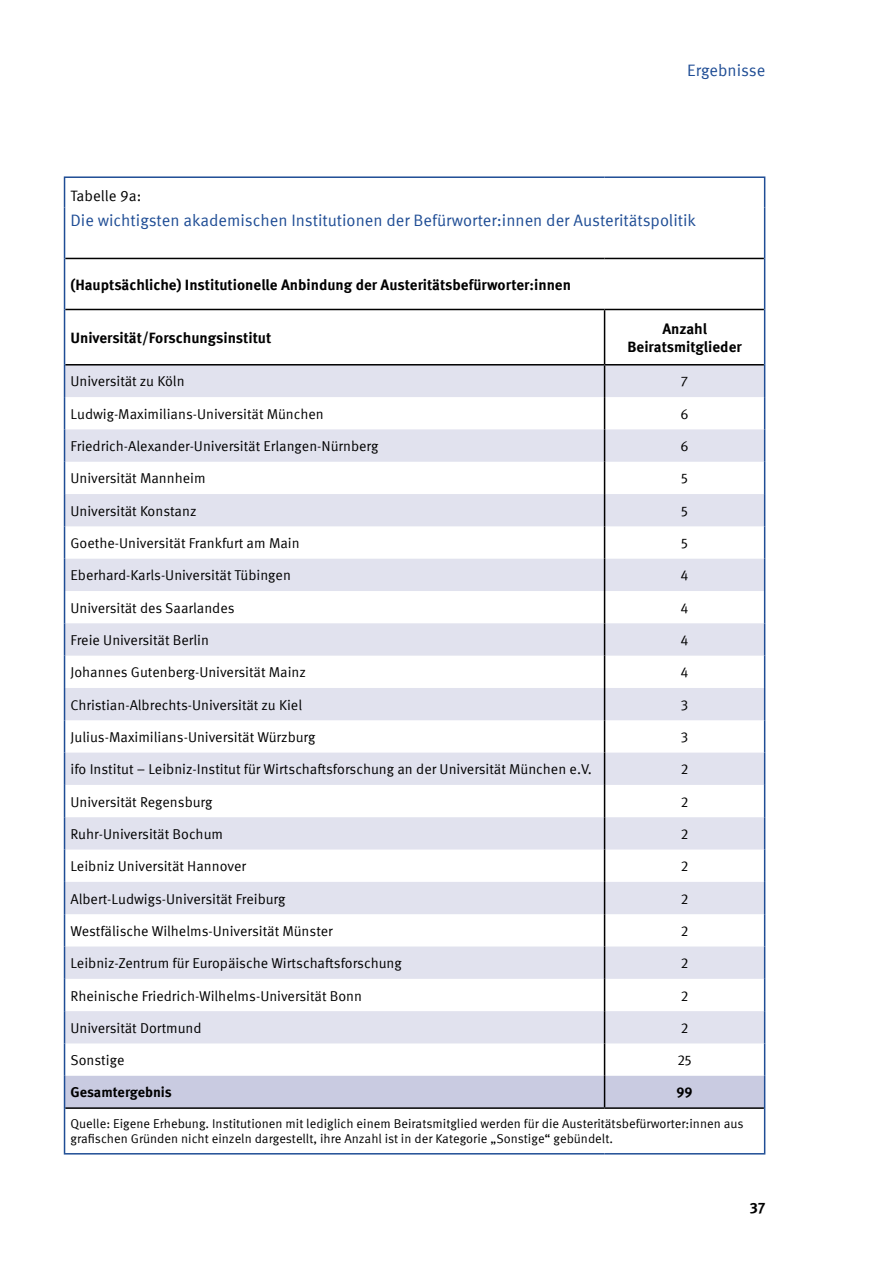
<style>
.page{position:relative;width:893px;height:1263px;background:#fff}
.page>*{position:absolute;margin:0;border:0;box-sizing:border-box;transform-origin:0 0}
.t1{font:16.5px "Meta IGM";color:#1f4d95}
.t2{font:700 15px/18px "Meta IGM";color:#000;text-align:center}
.t3{font:15px "Meta IGM";color:#000}
.t4{font:14.25px "Meta IGM";color:#000}
.t5{font:700 14.25px "Meta IGM";color:#000}
.t6{font:12.75px/15.3px "Meta IGM";color:#000}
</style>
<div class="page">
<svg style="left:65px;top:365px;width:699px;height:678px;fill:#e1e2ee"></svg>
<div style="left:65px;top:1076px;width:699px;height:31px;background:#c9cbe1"></div>
<hr style="left:65px;top:258px;width:540px;height:1px;background:#000">
<hr style="left:605px;top:258px;width:159px;height:1px;background:#000">
<hr style="left:65px;top:309px;width:540px;height:1px;background:#000">
<hr style="left:65px;top:364px;width:540px;height:1px;background:#000">
<hr style="left:605px;top:364px;width:159px;height:1px;background:#000">
<hr style="left:65px;top:1107px;width:540px;height:2px;background:#000">
<hr style="left:605px;top:309px;width:159px;height:1px;background:#000">
<hr style="left:604px;top:310px;width:1px;height:54px;background:#000">
<hr style="left:604px;top:365px;width:1px;height:32px;background:#000">
<hr style="left:604px;top:397px;width:1px;height:32px;background:#000">
<hr style="left:604px;top:429px;width:1px;height:33px;background:#000">
<hr style="left:604px;top:462px;width:1px;height:32px;background:#000">
<hr style="left:604px;top:494px;width:1px;height:32px;background:#000">
<hr style="left:604px;top:526px;width:1px;height:33px;background:#000">
<hr style="left:604px;top:559px;width:1px;height:32px;background:#000">
<hr style="left:604px;top:591px;width:1px;height:32px;background:#000">
<hr style="left:604px;top:623px;width:1px;height:33px;background:#000">
<hr style="left:604px;top:656px;width:1px;height:32px;background:#000">
<hr style="left:604px;top:688px;width:1px;height:32px;background:#000">
<hr style="left:604px;top:720px;width:1px;height:33px;background:#000">
<hr style="left:604px;top:753px;width:1px;height:32px;background:#000">
<hr style="left:604px;top:785px;width:1px;height:32px;background:#000">
<hr style="left:604px;top:817px;width:1px;height:32px;background:#000">
<hr style="left:604px;top:849px;width:1px;height:33px;background:#000">
<hr style="left:604px;top:882px;width:1px;height:32px;background:#000">
<hr style="left:604px;top:914px;width:1px;height:32px;background:#000">
<hr style="left:604px;top:946px;width:1px;height:33px;background:#000">
<hr style="left:604px;top:979px;width:1px;height:32px;background:#000">
<hr style="left:604px;top:1011px;width:1px;height:32px;background:#000">
<hr style="left:604px;top:1043px;width:1px;height:33px;background:#000">
<hr style="left:604px;top:1076px;width:1px;height:31px;background:#000">
<hr style="left:605px;top:1107px;width:159px;height:2px;background:#000">
<hr style="left:64px;top:176px;width:541px;height:2px;background:#1f4d95">
<svg style="left:64px;top:178px;width:1px;height:29px"></svg>
<hr style="left:605px;top:176px;width:160px;height:2px;background:#1f4d95">
<svg style="left:764px;top:178px;width:1px;height:29px"></svg>
<hr style="left:64px;top:207px;width:1px;height:51px;background:#1f4d95">
<hr style="left:764px;top:207px;width:1px;height:51px;background:#1f4d95">
<hr style="left:64px;top:258px;width:1px;height:51px;background:#1f4d95">
<hr style="left:764px;top:258px;width:1px;height:51px;background:#1f4d95">
<hr style="left:64px;top:309px;width:1px;height:56px;background:#1f4d95">
<hr style="left:764px;top:309px;width:1px;height:56px;background:#1f4d95">
<hr style="left:64px;top:365px;width:1px;height:32px;background:#1f4d95">
<hr style="left:764px;top:365px;width:1px;height:32px;background:#1f4d95">
<hr style="left:64px;top:397px;width:1px;height:32px;background:#1f4d95">
<hr style="left:764px;top:397px;width:1px;height:32px;background:#1f4d95">
<hr style="left:64px;top:429px;width:1px;height:33px;background:#1f4d95">
<hr style="left:764px;top:429px;width:1px;height:33px;background:#1f4d95">
<hr style="left:64px;top:462px;width:1px;height:32px;background:#1f4d95">
<hr style="left:764px;top:462px;width:1px;height:32px;background:#1f4d95">
<hr style="left:64px;top:494px;width:1px;height:32px;background:#1f4d95">
<hr style="left:764px;top:494px;width:1px;height:32px;background:#1f4d95">
<hr style="left:64px;top:526px;width:1px;height:33px;background:#1f4d95">
<hr style="left:764px;top:526px;width:1px;height:33px;background:#1f4d95">
<hr style="left:64px;top:559px;width:1px;height:32px;background:#1f4d95">
<hr style="left:764px;top:559px;width:1px;height:32px;background:#1f4d95">
<hr style="left:64px;top:591px;width:1px;height:32px;background:#1f4d95">
<hr style="left:764px;top:591px;width:1px;height:32px;background:#1f4d95">
<hr style="left:64px;top:623px;width:1px;height:33px;background:#1f4d95">
<hr style="left:764px;top:623px;width:1px;height:33px;background:#1f4d95">
<hr style="left:64px;top:656px;width:1px;height:32px;background:#1f4d95">
<hr style="left:764px;top:656px;width:1px;height:32px;background:#1f4d95">
<hr style="left:64px;top:688px;width:1px;height:32px;background:#1f4d95">
<hr style="left:764px;top:688px;width:1px;height:32px;background:#1f4d95">
<hr style="left:64px;top:720px;width:1px;height:33px;background:#1f4d95">
<hr style="left:764px;top:720px;width:1px;height:33px;background:#1f4d95">
<hr style="left:64px;top:753px;width:1px;height:32px;background:#1f4d95">
<hr style="left:764px;top:753px;width:1px;height:32px;background:#1f4d95">
<hr style="left:64px;top:785px;width:1px;height:32px;background:#1f4d95">
<hr style="left:764px;top:785px;width:1px;height:32px;background:#1f4d95">
<hr style="left:64px;top:817px;width:1px;height:32px;background:#1f4d95">
<hr style="left:764px;top:817px;width:1px;height:32px;background:#1f4d95">
<hr style="left:64px;top:849px;width:1px;height:33px;background:#1f4d95">
<hr style="left:764px;top:849px;width:1px;height:33px;background:#1f4d95">
<hr style="left:64px;top:882px;width:1px;height:32px;background:#1f4d95">
<hr style="left:764px;top:882px;width:1px;height:32px;background:#1f4d95">
<hr style="left:64px;top:914px;width:1px;height:32px;background:#1f4d95">
<hr style="left:764px;top:914px;width:1px;height:32px;background:#1f4d95">
<hr style="left:64px;top:946px;width:1px;height:33px;background:#1f4d95">
<hr style="left:764px;top:946px;width:1px;height:33px;background:#1f4d95">
<hr style="left:64px;top:979px;width:1px;height:32px;background:#1f4d95">
<hr style="left:764px;top:979px;width:1px;height:32px;background:#1f4d95">
<hr style="left:64px;top:1011px;width:1px;height:32px;background:#1f4d95">
<hr style="left:764px;top:1011px;width:1px;height:32px;background:#1f4d95">
<hr style="left:64px;top:1043px;width:1px;height:33px;background:#1f4d95">
<hr style="left:764px;top:1043px;width:1px;height:33px;background:#1f4d95">
<hr style="left:64px;top:1076px;width:1px;height:32px;background:#1f4d95">
<hr style="left:764px;top:1076px;width:1px;height:32px;background:#1f4d95">
<hr style="left:64px;top:1108px;width:1px;height:45px;background:#1f4d95">
<hr style="left:764px;top:1108px;width:1px;height:45px;background:#1f4d95">
<hr style="left:64px;top:1153px;width:541px;height:1px;background:#1f4d95">
<hr style="left:605px;top:1153px;width:160px;height:1px;background:#1f4d95">
<p class="t1" style="left:687px;top:58px;width:80px">Ergebnisse</p>
<p class="t3" style="left:71px;top:185px;width:72px">Tabelle 9a:</p>
<p class="t1" style="left:71px;top:208px;width:627px">Die wichtigsten akademischen Institutionen der Befürworter:innen der Austeritätspolitik</p>
<p class="t2" style="left:71px;top:275px;width:502px">(Hauptsächliche) Institutionelle Anbindung der Austeritätsbefürworter:innen</p>
<p class="t2" style="left:71px;top:328px;width:202px">Universität/Forschungsinstitut</p>
<p class="t2" style="left:627px;top:319px;width:116px">Anzahl<br>Beiratsmitglieder</p>
<p class="t4" style="left:71px;top:371px;width:116px">Universität zu Köln</p>
<p class="t4" style="left:681px;top:371px;width:9px">7</p>
<p class="t4" style="left:71px;top:403px;width:255px">Ludwig-Maximilians-Universität München</p>
<p class="t4" style="left:680px;top:403px;width:10px">6</p>
<p class="t4" style="left:71px;top:435px;width:309px">Friedrich-Alexander-Universität Erlangen-Nürnberg</p>
<p class="t4" style="left:680px;top:435px;width:10px">6</p>
<p class="t4" style="left:71px;top:468px;width:137px">Universität Mannheim</p>
<p class="t4" style="left:681px;top:468px;width:8px">5</p>
<p class="t4" style="left:71px;top:500px;width:128px">Universität Konstanz</p>
<p class="t4" style="left:681px;top:500px;width:8px">5</p>
<p class="t4" style="left:71px;top:532px;width:231px">Goethe-Universität Frankfurt am Main</p>
<p class="t4" style="left:681px;top:532px;width:8px">5</p>
<p class="t4" style="left:71px;top:565px;width:222px">Eberhard-Karls-Universität Tübingen</p>
<p class="t4" style="left:681px;top:565px;width:10px">4</p>
<p class="t4" style="left:71px;top:597px;width:166px">Universität des Saarlandes</p>
<p class="t4" style="left:681px;top:597px;width:10px">4</p>
<p class="t4" style="left:71px;top:629px;width:140px">Freie Universität Berlin</p>
<p class="t4" style="left:681px;top:629px;width:10px">4</p>
<p class="t4" style="left:71px;top:661px;width:237px">Johannes Gutenberg-Universität Mainz</p>
<p class="t4" style="left:681px;top:661px;width:10px">4</p>
<p class="t4" style="left:71px;top:694px;width:233px">Christian-Albrechts-Universität zu Kiel</p>
<p class="t4" style="left:681px;top:694px;width:9px">3</p>
<p class="t4" style="left:71px;top:726px;width:246px">Julius-Maximilians-Universität Würzburg</p>
<p class="t4" style="left:681px;top:726px;width:9px">3</p>
<p class="t4" style="left:71px;top:758px;width:523px">ifo Institut – Leibniz-Institut für Wirtschaftsforschung an der Universität München e.V.</p>
<p class="t4" style="left:681px;top:758px;width:9px">2</p>
<p class="t4" style="left:71px;top:791px;width:143px">Universität Regensburg</p>
<p class="t4" style="left:681px;top:791px;width:9px">2</p>
<p class="t4" style="left:71px;top:823px;width:154px">Ruhr-Universität Bochum</p>
<p class="t4" style="left:681px;top:823px;width:9px">2</p>
<p class="t4" style="left:71px;top:855px;width:177px">Leibniz Universität Hannover</p>
<p class="t4" style="left:681px;top:855px;width:9px">2</p>
<p class="t4" style="left:71px;top:888px;width:216px">Albert-Ludwigs-Universität Freiburg</p>
<p class="t4" style="left:681px;top:888px;width:9px">2</p>
<p class="t4" style="left:71px;top:920px;width:264px">Westfälische Wilhelms-Universität Münster</p>
<p class="t4" style="left:681px;top:920px;width:9px">2</p>
<p class="t4" style="left:71px;top:952px;width:333px">Leibniz-Zentrum für Europäische Wirtschaftsforschung</p>
<p class="t4" style="left:681px;top:952px;width:9px">2</p>
<p class="t4" style="left:71px;top:985px;width:293px">Rheinische Friedrich-Wilhelms-Universität Bonn</p>
<p class="t4" style="left:681px;top:985px;width:9px">2</p>
<p class="t4" style="left:71px;top:1017px;width:133px">Universität Dortmund</p>
<p class="t4" style="left:681px;top:1017px;width:9px">2</p>
<p class="t4" style="left:71px;top:1049px;width:55px">Sonstige</p>
<p class="t4" style="left:677px;top:1049px;width:16px">25</p>
<p class="t5" style="left:71px;top:1081px;width:103px">Gesamtergebnis</p>
<p class="t5" style="left:676px;top:1081px;width:18px">99</p>
<p class="t6" style="left:71px;top:1115px;width:675px">Quelle: Eigene Erhebung. Institutionen mit lediglich einem Beiratsmitglied werden für die Austeritätsbefürworter:innen aus grafischen Gründen nicht einzeln dargestellt, ihre Anzahl ist in der Kategorie „Sonstige“ gebündelt.</p>
<p class="t2" style="left:750px;top:1198px;width:17px">37</p>
</div>
